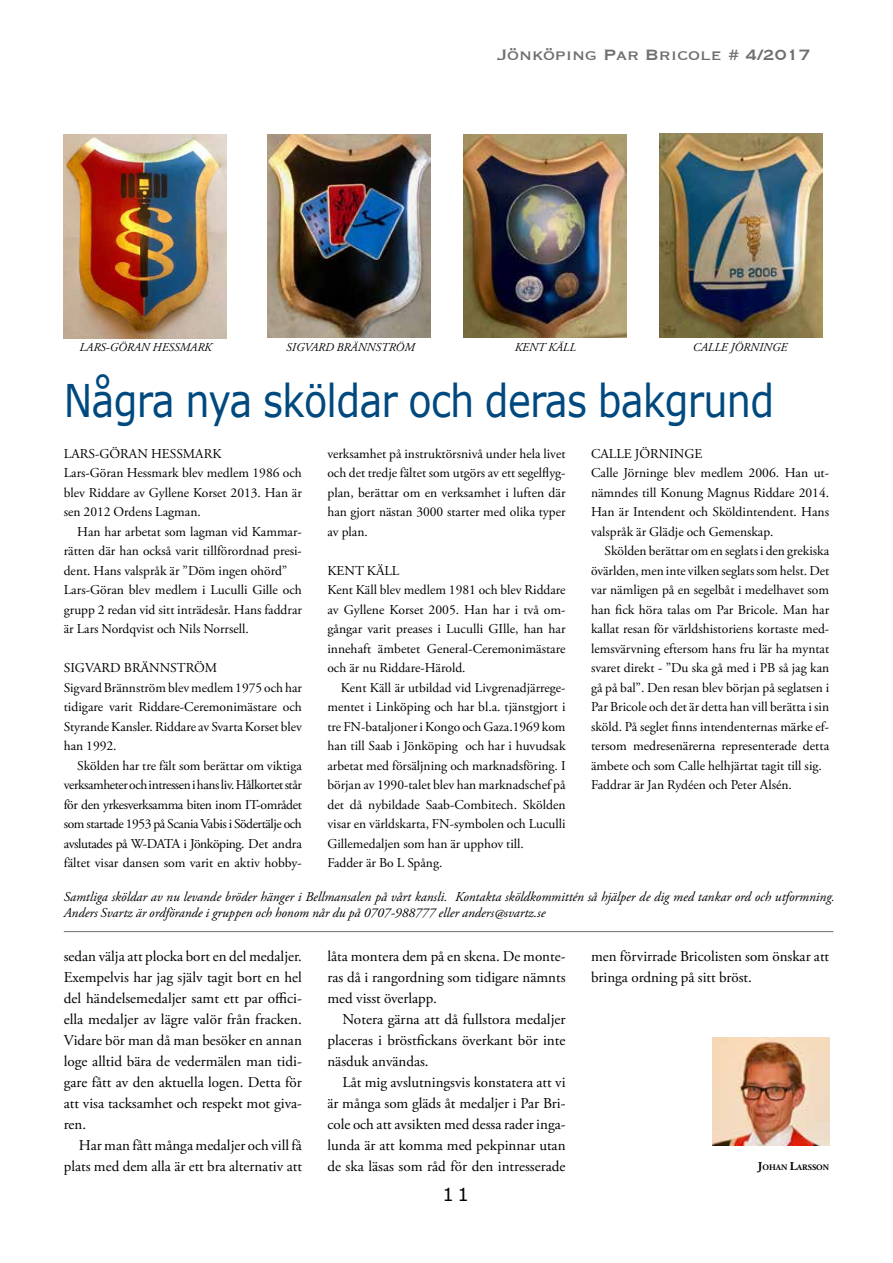
<style>
.page{position:relative;width:893px;height:1263px;background:#fff}
.page>*{position:absolute;margin:0;border:0;box-sizing:border-box;transform-origin:0 0}
.t1{font:45px "Verdana";letter-spacing:-.02em;color:#00497f;scale:.85 1}
.t2{font:19.5px "Copperplate";color:#706f6f}
.t3{font:18px "Verdana";color:#000}
.t4{font:15px/21px "Adobe Garamond Pro";color:#000;text-align:justify}
.t5{font:13.5px/19.5px "Adobe Garamond Pro";color:#000}
.t6{font:italic 13.5px/16.2px "Adobe Garamond Pro";color:#000}
.t7{font:italic 12px "Adobe Garamond Pro";color:#000}
.t8{font:700 8.4px "Adobe Garamond Pro";color:#000}
.s1{font-size:12px}
</style>
<div class="page">
<img style="left:713px;top:1037px;width:116px;height:109px">
<hr style="left:64px;top:931px;width:769px;height:1px;background:#000">
<img style="left:64px;top:135px;width:163px;height:204px">
<img style="left:268px;top:134px;width:163px;height:204px">
<img style="left:463px;top:134px;width:164px;height:204px">
<img style="left:659px;top:134px;width:163px;height:203px">
<h2 class="t2" style="left:497px;top:42px;width:315px">Jönköping Par Bricole # 4/2017</h2>
<p class="t7" style="left:79px;top:340px;width:134px">LARS-GÖRAN HESSMARK</p>
<p class="t7" style="left:286px;top:340px;width:130px">SIGVARD BRÄNNSTRÖM</p>
<p class="t7" style="left:515px;top:340px;width:63px">KENT KÄLL</p>
<p class="t7" style="left:693px;top:340px;width:96px">CALLE JÖRNINGE</p>
<h1 class="t1" style="left:64px;top:370px;width:837px">Några nya sköldar och deras bakgrund</h1>
<p class="t5" style="left:64px;top:444px;width:240px">LARS-GÖRAN HESSMARK<br>Lars-Göran Hessmark blev medlem 1986 och blev Riddare av Gyllene Korset 2013. Han är sen 2012 Ordens Lagman.</p>
<p class="t5" style="left:64px;top:522px;width:240px;text-indent:14px">Han har arbetat som lagman vid Kammar&shy;rätten där han också varit tillförordnad presi&shy;dent. Hans valspråk är ”Döm ingen ohörd” Lars-Göran blev medlem i Luculli Gille och grupp 2 redan vid sitt inträdesår. Hans faddrar är Lars Nordqvist och Nils Norrsell.</p>
<p class="t5" style="left:64px;top:659px;width:240px">SIGVARD BRÄNNSTRÖM<br>Sigvard Brännström blev medlem 1975 och har tidigare varit Riddare-Ceremonimästare och Styrande Kansler. Riddare av Svarta Korset blev han 1992.</p>
<p class="t5" style="left:64px;top:756px;width:240px;text-align:justify;text-indent:14px">Skölden har tre fält som berättar om viktiga verksamheter och intressen i hans liv. Hålkortet står för den yrkesverksamma biten inom IT-området som startade 1953 på Scania Vabis i Södertälje och avslutades på W-DATA i Jönköping. Det andra fältet visar dansen som varit en aktiv hobby-</p>
<p class="t5" style="left:327px;top:444px;width:240px;text-align:justify">verksamhet på instruktörsnivå under hela livet och det tredje fältet som utgörs av ett segelflyg&shy;plan, berättar om en verksamhet i luften där han gjort nästan 3000 starter med olika typer av plan.</p>
<p class="t5" style="left:327px;top:561px;width:240px">KENT KÄLL<br>Kent Käll blev medlem 1981 och blev Riddare av Gyllene Korset 2005. Han har i två om&shy;gångar varit preases i Luculli GIlle, han har innehaft ämbetet General-Ceremonimästare och är nu Riddare-Härold.</p>
<p class="t5" style="left:327px;top:678px;width:240px;text-indent:14px">Kent Käll är utbildad vid Livgrenadjärrege&shy;mentet i Linköping och har bl.a. tjänstgjort i tre FN-bataljoner i Kongo och Gaza.1969 kom han till Saab i Jönköping och har i huvudsak arbetat med försäljning och marknadsföring. I början av 1990-talet blev han marknadschef på det då nybildade Saab-Combitech. Skölden visar en världskarta, FN-symbolen och Luculli Gillemedaljen som han är upphov till.<br>Fadder är Bo L Spång.</p>
<p class="t5" style="left:591px;top:444px;width:240px">CALLE JÖRNINGE<br>Calle Jörninge blev medlem 2006. Han ut&shy;nämndes till Konung Magnus Riddare 2014.<br>Han är Intendent och Sköldintendent. Hans valspråk är Glädje och Gemenskap.</p>
<p class="t5" style="left:591px;top:542px;width:240px;text-indent:14px">Skölden berättar om en seglats i den grekiska övärlden, men inte vilken seglats som helst. Det var nämligen på en segelbåt i medelhavet som han fick höra talas om Par Bricole. Man har kallat resan för världshistoriens kortaste med&shy;lemsvärvning eftersom hans fru lär ha myntat svaret direkt - ”Du ska gå med i PB så jag kan gå på bal”. Den resan blev början på seglatsen i Par Bricole och det är detta han vill berätta i sin sköld. På seglet finns intendenternas märke ef&shy;tersom medresenärerna representerade detta ämbete och som Calle helhjärtat tagit till sig.<br>Faddrar är Jan Rydéen och Peter Alsén.</p>
<p class="t6" style="left:64px;top:889px;width:773px">Samtliga sköldar av nu levande bröder hänger i Bellmansalen på vårt kansli. Kontakta sköldkommittén så hjälper de dig med tankar ord och utformning.<br>Anders Svartz är ordförande i gruppen och honom når du på 0707-988777 eller anders@svartz.se</p>
<p class="t4" style="left:64px;top:946px;width:240px">sedan välja att plocka bort en del medaljer.<br>Exempelvis har jag själv tagit bort en hel del händelsemedaljer samt ett par offici&shy;ella medaljer av lägre valör från fracken.<br>Vidare bör man då man besöker en annan loge alltid bära de vedermälen man tidi&shy;gare fått av den aktuella logen. Detta för att visa tacksamhet och respekt mot giva&shy;ren.</p>
<p class="t4" style="left:64px;top:1135px;width:240px;text-align:right">Har man fått många medaljer och vill få plats med dem alla är ett bra alternativ att</p>
<p class="t4" style="left:327px;top:946px;width:240px">låta montera dem på en skena. De monte&shy;ras då i rangordning som tidigare nämnts med visst överlapp.</p>
<p class="t4" style="left:327px;top:1009px;width:240px;text-indent:15px">Notera gärna att då fullstora medaljer placeras i bröstfickans överkant bör inte näsduk användas.</p>
<p class="t4" style="left:327px;top:1072px;width:240px;text-indent:15px">Låt mig avslutningsvis konstatera att vi är många som gläds åt medaljer i Par Bri&shy;cole och att avsikten med dessa rader inga&shy;lunda är att komma med pekpinnar utan de ska läsas som råd för den intresserade</p>
<h3 class="t3" style="left:442px;top:1182px;width:28px">11</h3>
<p class="t4" style="left:591px;top:946px;width:240px">men förvirrade Bricolisten som önskar att bringa ordning på sitt bröst.</p>
<p class="t8" style="left:758px;top:1162px;width:73px"><span class="s1">J</span>OHAN <span class="s1">L</span>ARSSON</p>
</div>
